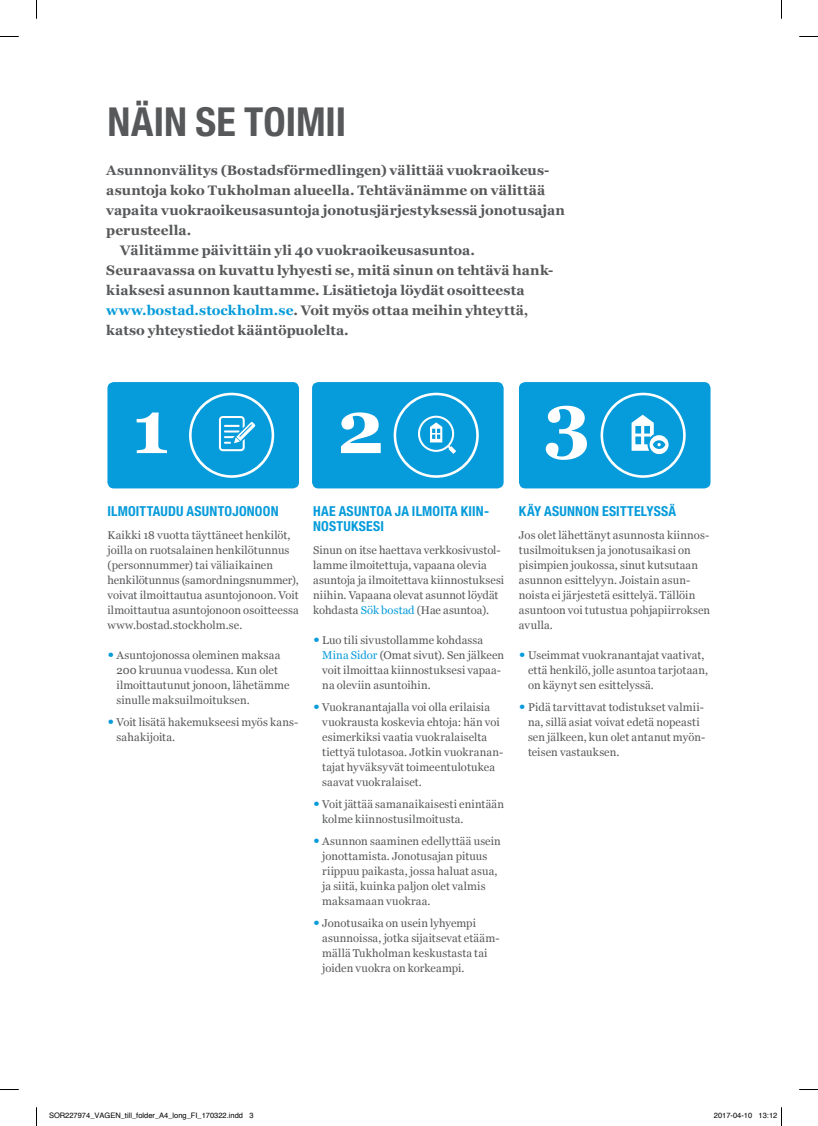
<style>
.page{position:relative;width:818px;height:1126px;background:#fff}
.page>*{position:absolute;margin:0;border:0;box-sizing:border-box;transform-origin:0 0}
.t1{font:700 75px "Georgia";color:#fff}
.t2{font:700 condensed 40px "Helvetica Neue LT Std";color:#57585a}
.t3{font:700 13.75px "Georgia";letter-spacing:.005em;color:#57585a}
.t4{font:700 condensed 13.75px/15px "Helvetica Neue LT Std";letter-spacing:.015em;color:#069bda}
.t5{font:11.25px/15px "Georgia";letter-spacing:.01em;color:#57585a}
.t6{font:7.5px "Helvetica";color:#000}
.s1{color:#069bda}
.s2{font-size:17.5px;color:#069bda}
</style>
<div class="page">
<div style="left:107px;top:382px;width:192px;height:106px;background:#069bda;border-radius:6px"></div>
<svg style="left:189px;top:392px;width:85px;height:86px"></svg>
<div style="left:312px;top:382px;width:191px;height:106px;background:#069bda;border-radius:6px"></div>
<svg style="left:393px;top:392px;width:85px;height:86px"></svg>
<div style="left:518px;top:382px;width:192px;height:106px;background:#069bda;border-radius:6px"></div>
<svg style="left:600px;top:392px;width:85px;height:86px"></svg>
<svg style="left:0;top:36px;width:19px;height:1px"></svg>
<svg style="left:799px;top:36px;width:18px;height:1px"></svg>
<svg style="left:0;top:1089px;width:19px;height:1px"></svg>
<svg style="left:799px;top:1089px;width:18px;height:1px"></svg>
<svg style="left:36px;top:0;width:1px;height:19px"></svg>
<svg style="left:36px;top:1107px;width:1px;height:18px"></svg>
<h2 class="t2" style="left:107px;top:97px;width:240px">NÄIN SE TOIMII</h2>
<p class="t3" style="left:106px;top:160px;width:444px">Asunnonvälitys (Bostadsförmedlingen) välittää vuokraoikeus-</p>
<p class="t3" style="left:106px;top:180px;width:440px">asuntoja koko Tukholman alueella. Tehtävänämme on välittää</p>
<p class="t3" style="left:106px;top:200px;width:460px">vapaita vuokraoikeusasuntoja jonotusjärjestyksessä jonotusajan</p>
<p class="t3" style="left:106px;top:220px;width:86px">perusteella.</p>
<p class="t3" style="left:120px;top:240px;width:356px">Välitämme päivittäin yli 40 vuokraoikeusasuntoa.</p>
<p class="t3" style="left:106px;top:260px;width:448px">Seuraavassa on kuvattu lyhyesti se, mitä sinun on tehtävä hank-</p>
<p class="t3" style="left:106px;top:280px;width:419px">kiaksesi asunnon kauttamme. Lisätietoja löydät osoitteesta</p>
<p class="t3" style="left:106px;top:300px;width:423px"><span class="s1">www.bostad.stockholm.se</span>. Voit myös ottaa meihin yhteyttä,</p>
<p class="t3" style="left:106px;top:320px;width:244px">katso yhteystiedot kääntöpuolelta.</p>
<h1 class="t1" style="left:132px;top:370px;width:38px">1</h1>
<h1 class="t1" style="left:337px;top:370px;width:48px">2</h1>
<h1 class="t1" style="left:543px;top:364px;width:48px">3</h1>
<p class="t4" style="left:107px;top:503px;width:172px">ILMOITTAUDU ASUNTOJONOON</p>
<p class="t5" style="left:107px;top:526px;width:193px">Kaikki 18 vuotta täyttäneet henkilöt, joilla on ruotsalainen henkilötunnus (personnummer) tai väliaikainen henkilötunnus (samordningsnummer), voivat ilmoittautua asuntojonoon. Voit ilmoittautua asuntojonoon osoitteessa www.bostad.stockholm.se.</p>
<p class="t5" style="left:116px;top:646px;width:174px;text-indent:-9px"><span class="s2">•</span> Asuntojonossa oleminen maksaa<br>200 kruunua vuodessa. Kun olet ilmoittautunut jonoon, lähetämme sinulle maksuilmoituksen.</p>
<p class="t5" style="left:116px;top:713px;width:183px;text-indent:-9px"><span class="s2">•</span> Voit lisätä hakemukseesi myös kans&shy;sahakijoita.</p>
<p class="t4" style="left:313px;top:503px;width:177px">HAE ASUNTOA JA ILMOITA KIIN-<br>NOSTUKSESI</p>
<p class="t5" style="left:313px;top:541px;width:192px">Sinun on itse haettava verkkosivustol&shy;lamme ilmoitettuja, vapaana olevia asuntoja ja ilmoitettava kiinnostuksesi niihin. Vapaana olevat asunnot löydät kohdasta <span class="s1">Sök bostad</span> (Hae asuntoa).</p>
<p class="t5" style="left:322px;top:631px;width:183px;text-indent:-9px"><span class="s2">•</span> Luo tili sivustollamme kohdassa <span class="s1">Mina Sidor</span> (Omat sivut). Sen jälkeen voit ilmoittaa kiinnostuksesi vapaa&shy;na oleviin asuntoihin.</p>
<p class="t5" style="left:322px;top:698px;width:182px;text-indent:-9px"><span class="s2">•</span> Vuokranantajalla voi olla erilaisia vuokrausta koskevia ehtoja: hän voi esimerkiksi vaatia vuokralaiselta tiettyä tulotasoa. Jotkin vuokranan&shy;tajat hyväksyvät toimeentulotukea saavat vuokralaiset.</p>
<p class="t5" style="left:322px;top:796px;width:183px;text-indent:-9px"><span class="s2">•</span> Voit jättää samanaikaisesti enintään kolme kiinnostusilmoitusta.</p>
<p class="t5" style="left:322px;top:833px;width:180px;text-indent:-9px"><span class="s2">•</span> Asunnon saaminen edellyttää usein jonottamista. Jonotusajan pituus riippuu paikasta, jossa haluat asua, ja siitä, kuinka paljon olet valmis maksamaan vuokraa.</p>
<p class="t5" style="left:322px;top:915px;width:179px;text-indent:-9px"><span class="s2">•</span> Jonotusaika on usein lyhyempi asunnoissa, jotka sijaitsevat etääm&shy;mällä Tukholman keskustasta tai joiden vuokra on korkeampi.</p>
<p class="t4" style="left:518px;top:503px;width:159px">KÄY ASUNNON ESITTELYSSÄ</p>
<p class="t5" style="left:518px;top:526px;width:193px">Jos olet lähettänyt asunnosta kiinnos&shy;tusilmoituksen ja jonotusaikasi on pisimpien joukossa, sinut kutsutaan asunnon esittelyyn. Joistain asun&shy;noista ei järjestetä esittelyä. Tällöin asuntoon voi tutustua pohjapiirroksen avulla.</p>
<p class="t5" style="left:527px;top:646px;width:182px;text-indent:-9px"><span class="s2">•</span> Useimmat vuokranantajat vaativat, että henkilö, jolle asuntoa tarjotaan, on käynyt sen esittelyssä.</p>
<p class="t5" style="left:527px;top:698px;width:179px;text-indent:-9px"><span class="s2">•</span> Pidä tarvittavat todistukset valmii&shy;na, sillä asiat voivat edetä nopeasti sen jälkeen, kun olet antanut myön&shy;teisen vastauksen.</p>
<p class="t6" style="left:49px;top:1109px;width:206px">SOR227974_VAGEN_till_folder_A4_long_FI_170322.indd 3</p>
<p class="t6" style="left:713px;top:1109px;width:65px">2017-04-10 13:12</p>
</div>
